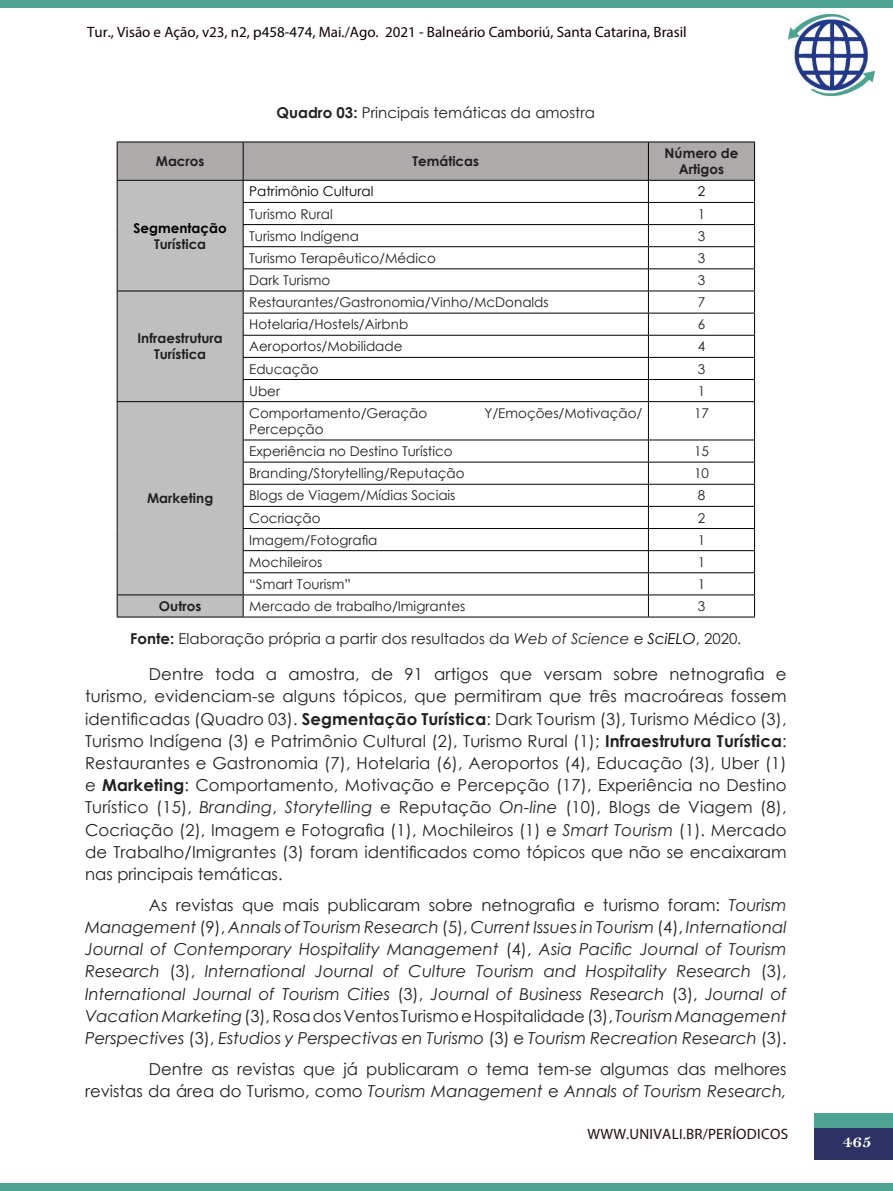
<style>
.page{position:relative;width:893px;height:1191px;background:#fff}
.page>*{position:absolute;margin:0;border:0;box-sizing:border-box;transform-origin:0 0}
.t1{font:18px "Bell MT Bold";color:#fff}
.TEXTO{font:16.5px/22.2px "Century Gothic";color:#231f20;text-align:justify}
.TEXTO-2{font:italic 16.5px/22.2px "Century Gothic";color:#231f20;text-align:justify}
.t2{font:15px "Myriad Pro";color:#100}
.Legenda_Tabela{font:15px "Century Gothic";color:#231f20}
.Chamada_Tabela{font:15px "Century Gothic";color:#231f20}
.RESUMO{font:15px "Myriad Pro";letter-spacing:.02em;color:#240a0b}
.t3{font:13.5px "Century Gothic";color:#231f20}
.t4{font:700 13.5px/16.2px "Century Gothic";color:#231f20;text-align:center}
.t5{font:700 13.5px/16.2px "Century Gothic";color:#000;text-align:center}
.t6{font:13.5px "Century Gothic";color:#000}
.s1{color:#000}
.s2{font-weight:700}
.s3{color:#231f20}
.s4{font-style:italic}
.s5{font-style:italic;color:#000}
.s6{font-style:normal}
</style>
<div class="page">
<div style="left:814px;top:1128px;width:79px;height:31px;background:#2d3163"></div>
<img style="left:788px;top:14px;width:86px;height:82px">
<div style="left:814px;top:1113px;width:79px;height:15px;background:#4da392"></div>
<div style="left:0;top:1183px;width:893px;height:8px;background:#4da392"></div>
<div style="left:0;top:0;width:893px;height:7px;background:#4da392"></div>
<div style="left:118px;top:402px;width:125px;height:214px;background:#bfbfbf"></div>
<svg style="left:117px;top:142px;width:638px;height:259px"></svg>
<hr style="left:117px;top:401px;width:126px;height:1px;background:#000">
<hr style="left:117px;top:402px;width:1px;height:38px;background:#000">
<hr style="left:243px;top:401px;width:405px;height:1px;background:#000">
<hr style="left:243px;top:402px;width:1px;height:37px;background:#000">
<hr style="left:648px;top:401px;width:107px;height:1px;background:#000">
<hr style="left:648px;top:402px;width:1px;height:37px;background:#000">
<hr style="left:754px;top:402px;width:1px;height:37px;background:#000">
<hr style="left:243px;top:439px;width:405px;height:1px;background:#000">
<hr style="left:648px;top:439px;width:107px;height:1px;background:#000">
<hr style="left:243px;top:462px;width:405px;height:1px;background:#000">
<hr style="left:648px;top:462px;width:107px;height:1px;background:#000">
<hr style="left:243px;top:484px;width:405px;height:1px;background:#000">
<hr style="left:648px;top:484px;width:107px;height:1px;background:#000">
<hr style="left:243px;top:506px;width:405px;height:1px;background:#000">
<hr style="left:648px;top:506px;width:107px;height:1px;background:#000">
<hr style="left:243px;top:528px;width:405px;height:1px;background:#000">
<hr style="left:648px;top:528px;width:107px;height:1px;background:#000">
<hr style="left:243px;top:550px;width:405px;height:1px;background:#000">
<hr style="left:648px;top:550px;width:107px;height:1px;background:#000">
<hr style="left:243px;top:572px;width:405px;height:1px;background:#000">
<hr style="left:648px;top:572px;width:107px;height:1px;background:#000">
<hr style="left:117px;top:594px;width:126px;height:1px;background:#000">
<svg style="left:117px;top:440px;width:1px;height:176px"></svg>
<hr style="left:243px;top:594px;width:405px;height:1px;background:#000">
<svg style="left:243px;top:440px;width:1px;height:176px"></svg>
<hr style="left:648px;top:594px;width:107px;height:1px;background:#000">
<svg style="left:648px;top:440px;width:1px;height:176px"></svg>
<svg style="left:754px;top:440px;width:1px;height:176px"></svg>
<hr style="left:117px;top:616px;width:126px;height:1px;background:#000">
<hr style="left:243px;top:616px;width:405px;height:1px;background:#000">
<hr style="left:648px;top:616px;width:107px;height:1px;background:#000">
<p class="t2" style="left:87px;top:22px;width:601px">Tur., Visão e Ação, v23, n2, <span class="s1">p458-474,</span> Mai./Ago. 2021 - Balneário Camboriú, Santa Catarina, Brasil</p>
<p class="Chamada_Tabela" style="left:277px;top:102px;width:320px"><span class="s2">Quadro 03:</span> Principais temáticas da amostra</p>
<p class="t4" style="left:156px;top:153px;width:50px">Macros</p>
<p class="t4" style="left:412px;top:153px;width:68px">Temáticas</p>
<p class="t4" style="left:665px;top:144px;width:75px">Número de<br>Artigos</p>
<p class="t5" style="left:134px;top:219px;width:95px">Segmentação<br><span class="s3">Turística</span></p>
<p class="t4" style="left:137px;top:330px;width:87px">Infraestrutura<br>Turística</p>
<p class="t4" style="left:147px;top:490px;width:68px">Marketing</p>
<p class="t6" style="left:249px;top:182px;width:126px">Patrimônio Cultural</p>
<p class="t6" style="left:698px;top:182px;width:9px">2</p>
<p class="t3" style="left:249px;top:204px;width:85px">Turismo Rural</p>
<p class="t3" style="left:698px;top:204px;width:9px">1</p>
<p class="t3" style="left:249px;top:226px;width:111px">Turismo Indígena</p>
<p class="t3" style="left:698px;top:226px;width:9px">3</p>
<p class="t3" style="left:249px;top:248px;width:188px">Turismo Terapêutico/Médico</p>
<p class="t3" style="left:698px;top:248px;width:9px">3</p>
<p class="t3" style="left:249px;top:271px;width:83px">Dark Turismo</p>
<p class="t3" style="left:698px;top:271px;width:9px">3</p>
<p class="t3" style="left:249px;top:293px;width:301px">Restaurantes/Gastronomia/Vinho/McDonalds</p>
<p class="t3" style="left:698px;top:293px;width:9px">7</p>
<p class="t3" style="left:249px;top:315px;width:161px">Hotelaria/Hostels/Airbnb</p>
<p class="t3" style="left:698px;top:315px;width:9px">6</p>
<p class="t3" style="left:249px;top:337px;width:155px">Aeroportos/Mobilidade</p>
<p class="t3" style="left:698px;top:337px;width:9px">4</p>
<p class="t3" style="left:249px;top:359px;width:71px">Educação</p>
<p class="t3" style="left:698px;top:359px;width:9px">3</p>
<p class="t3" style="left:249px;top:381px;width:32px">Uber</p>
<p class="t3" style="left:698px;top:381px;width:9px">1</p>
<p class="t3" style="left:249px;top:403px;width:180px">Comportamento/Geração</p>
<p class="t3" style="left:484px;top:403px;width:160px">Y/Emoções/Motivação/</p>
<p class="t3" style="left:249px;top:420px;width:76px">Percepção</p>
<p class="t3" style="left:694px;top:403px;width:16px">17</p>
<p class="t3" style="left:249px;top:442px;width:205px">Experiência no Destino Turístico</p>
<p class="t3" style="left:694px;top:442px;width:16px">15</p>
<p class="t3" style="left:249px;top:464px;width:217px">Branding/Storytelling/Reputação</p>
<p class="t3" style="left:694px;top:464px;width:16px">10</p>
<p class="t3" style="left:249px;top:486px;width:208px">Blogs de Viagem/Mídias Sociais</p>
<p class="t3" style="left:698px;top:486px;width:9px">8</p>
<p class="t3" style="left:249px;top:508px;width:73px">Cocriação</p>
<p class="t3" style="left:698px;top:508px;width:9px">2</p>
<p class="t3" style="left:249px;top:530px;width:130px">Imagem/Fotografia</p>
<p class="t3" style="left:698px;top:530px;width:9px">1</p>
<p class="t3" style="left:249px;top:552px;width:75px">Mochileiros</p>
<p class="t3" style="left:698px;top:552px;width:9px">1</p>
<p class="t3" style="left:249px;top:574px;width:103px">“Smart Tourism”</p>
<p class="t3" style="left:698px;top:574px;width:9px">1</p>
<p class="t4" style="left:159px;top:597px;width:44px">Outros</p>
<p class="t3" style="left:249px;top:597px;width:218px">Mercado de trabalho/Imigrantes</p>
<p class="t3" style="left:698px;top:597px;width:9px">3</p>
<p class="Legenda_Tabela" style="left:130px;top:628px;width:613px"><span class="s2">Fonte:</span> Elaboraçã o própria a partir dos resultados da <span class="s4">Web of Science</span> e <span class="s5">SciELO</span>, 2020.</p>
<p class="TEXTO" style="left:85px;top:663px;width:703px;text-indent:64px">Dentre toda a amostra, de 91 artigos que versam sobre netnografia e turismo, evidenciam-se alguns tópicos, que permitiram que três macroáreas fossem identificadas (Quadro 03). <span class="s2">Segmentação Turística</span>: Dark Tourism (3), Turismo Médico (3), Turismo Indígena (3) e Patrimônio Cultural (2), Turismo Rural (1); <span class="s2">Infraestrutura Turística</span>:<br>Restaurantes e Gastronomia (7), Hotelaria (6), Aeroportos (4), Educação (3), Uber (1) e <span class="s2">Marketing</span>: Comportamento, Motivação e Percepção (17), Experiência no Destino Turístico (15), <span class="s4">Branding</span>, <span class="s4">Storytelling</span> e Reputação <span class="s4">On-line</span> (10), Blogs de Viagem (8), Cocriação (2), Imagem e Fotografia (1), Mochileiros (1) e <span class="s4">Smart Tourism</span> (1). Mercado de Trabalho/Imigrantes (3) foram identificados como tópicos que não se encaixaram nas principais temáticas.</p>
<p class="TEXTO-2" style="left:85px;top:893px;width:703px;text-indent:64px"><span class="s6">As revistas que mais publicaram sobre netnografia e turismo foram:</span> Tourism Management <span class="s6">(9),</span> Annals of Tourism Research <span class="s6">(5),</span> Current Issues in Tourism <span class="s6">(4),</span> International Journal of Contemporary Hospitality Management <span class="s6">(4),</span> Asia Pacific Journal of Tourism Research <span class="s6">(3),</span> International Journal of Culture Tourism and Hospitality Research <span class="s6">(3), </span>International Journal of Tourism Cities <span class="s6">(3),</span> Journal of Business Research <span class="s6">(3),</span> Journal of Vacation Marketing <span class="s6">(3), Rosa dos Ventos Turismo e Hospitalidade (3),</span> Tourism Management Perspectives <span class="s6">(3),</span> Estudios y Perspectivas en Turismo <span class="s6">(3) e</span> Tourism Recreation Research <span class="s6">(3).</span></p>
<p class="TEXTO" style="left:85px;top:1057px;width:703px;text-align:right">Dentre as revistas que já publicaram o tema tem-se algumas das melhores<br>revistas da área do Turismo, como <span class="s4">Tourism Management</span> e <span class="s4">Annals of Tourism Research,</span></p>
<p class="RESUMO" style="left:587px;top:1124px;width:202px">WWW.UNIVALI.BR/PERÍODICOS</p>
<p class="t1" style="left:843px;top:1130px;width:30px">465</p>
</div>
